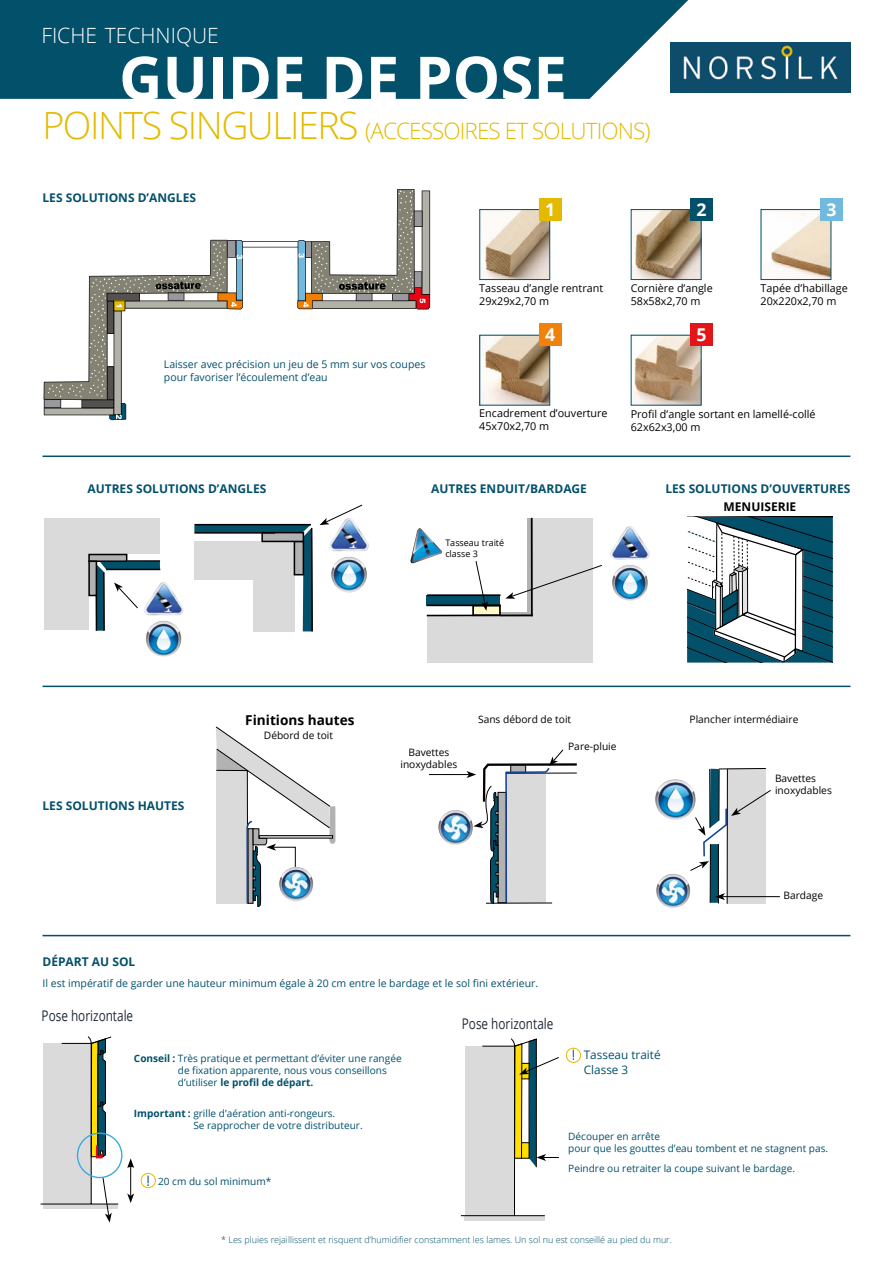
<style>
.page{position:relative;width:893px;height:1263px;background:#fff}
.page>*{position:absolute;margin:0;border:0;box-sizing:border-box;transform-origin:0 0}
.t1{font:700 60px "Open Sans";color:#fff}
.t2{font:300 22.5px "Open Sans";letter-spacing:-.04em;color:#e3ba00}
.t3{font:300 21px "Open Sans";color:#fff}
.t4{font:700 17.7px "Open Sans";color:#fff}
.t5{font:14.7px "Open Sans";color:#202b38;scale:.8 1}
.t6{font:700 13.65px "Open Sans";color:#000}
.t7{font:700 12px "Open Sans";color:#03506b}
.t8{font:700 12px "Open Sans";color:#000}
.t9{font:11.7px/14.1px "Open Sans";color:#03506b}
.t10{font:10.8px/12.9px "Open Sans";color:#000}
.t11{font:10.5px/12.6px "Open Sans";color:#03506b}
.t12{font:10.2px/12.3px "Open Sans";color:#000}
.t13{font:10.05px/12.1px "Open Sans";color:#03506b}
.t14{font:300 9px "Open Sans";color:#03506b}
.t15{font:9px/10.8px "Open Sans";color:#000}
.s1{font-size:37.5px}
.s2{font-weight:700}
.s3{font-family:"Avant Garde Gothic Itc T";font-size:15.6px}
</style>
<div class="page">
<div style="left:0;top:0;width:688px;height:99px;background:#03506b"></div>
<div style="left:141px;top:1173px;width:15px;height:15px;border:1px solid #e3ba00;border-radius:50%"></div>
<div style="left:566px;top:1048px;width:15px;height:14px;border:1px solid #e3ba00;border-radius:50%"></div>
<svg style="left:687px;top:517px;width:146px;height:146px"></svg>
<div style="left:44px;top:518px;width:116px;height:36px;background:#dadada"></div>
<div style="left:44px;top:550px;width:45px;height:80px;background:#dadada"></div>
<svg style="left:88px;top:554px;width:39px;height:7px"></svg>
<div style="left:88px;top:560px;width:9px;height:36px;background:#b3b2b2;border:2px solid #000"></div>
<hr style="left:127px;top:560px;width:33px;height:2px;background:#000">
<img style="left:363px;top:564px;width:4px;height:21px">
<img style="left:146px;top:621px;width:35px;height:36px">
<img style="left:363px;top:535px;width:6px;height:16px">
<img style="left:160px;top:582px;width:24px;height:33px">
<svg style="left:194px;top:504px;width:169px;height:128px"></svg>
<svg style="left:96px;top:561px;width:64px;height:70px"></svg>
<img style="left:410px;top:528px;width:17px;height:36px">
<img style="left:612px;top:565px;width:36px;height:36px">
<img style="left:610px;top:526px;width:40px;height:34px">
<div style="left:427px;top:617px;width:165px;height:45px;background:#dadada"></div>
<svg style="left:427px;top:518px;width:175px;height:98px"></svg>
<svg style="left:216px;top:726px;width:119px;height:181px"></svg>
<img style="left:279px;top:867px;width:34px;height:34px">
<img style="left:655px;top:779px;width:34px;height:41px">
<img style="left:656px;top:874px;width:33px;height:34px">
<hr style="left:723px;top:896px;width:57px;height:1px;background:#000">
<svg style="left:689px;top:768px;width:83px;height:136px"></svg>
<img style="left:438px;top:810px;width:29px;height:35px">
<hr style="left:429px;top:774px;width:40px;height:1px;background:#000">
<svg style="left:467px;top:749px;width:110px;height:155px"></svg>
<img style="left:671px;top:43px;width:179px;height:50px">
<hr style="left:43px;top:455px;width:807px;height:2px;background:#03506b">
<hr style="left:43px;top:686px;width:807px;height:1px;background:#03506b">
<hr style="left:43px;top:935px;width:807px;height:1px;background:#03506b">
<svg style="left:41px;top:1036px;width:78px;height:186px"></svg>
<hr style="left:130px;top:1165px;width:1px;height:31px;background:#000">
<svg style="left:127px;top:1158px;width:7px;height:10px"></svg>
<svg style="left:127px;top:1193px;width:7px;height:10px"></svg>
<svg style="left:465px;top:1216px;width:80px;height:4px"></svg>
<svg style="left:461px;top:1038px;width:98px;height:178px"></svg>
<img style="left:481px;top:337px;width:67px;height:67px">
<div style="left:479px;top:335px;width:71px;height:71px;border:1px solid #03506b"></div>
<div style="left:539px;top:323px;width:22px;height:23px;background:#f0810b"></div>
<img style="left:633px;top:337px;width:67px;height:67px">
<div style="left:690px;top:323px;width:23px;height:23px;background:#e41519"></div>
<img style="left:481px;top:211px;width:67px;height:67px">
<div style="left:479px;top:209px;width:71px;height:71px;border:1px solid #03506b"></div>
<div style="left:539px;top:198px;width:22px;height:22px;background:#e3ba00"></div>
<img style="left:633px;top:211px;width:67px;height:67px">
<div style="left:631px;top:209px;width:71px;height:71px;border:1px solid #03506b"></div>
<div style="left:690px;top:198px;width:23px;height:22px;background:#03506b"></div>
<img style="left:771px;top:212px;width:58px;height:66px">
<div style="left:760px;top:209px;width:71px;height:71px;border:1px solid #03506b"></div>
<div style="left:820px;top:198px;width:23px;height:22px;background:#71bade"></div>
<svg style="left:44px;top:189px;width:386px;height:231px"></svg>
<h3 class="t3" style="left:41px;top:21px;width:179px">FICHE TECHNIQUE</h3>
<h1 class="t1" style="left:119px;top:36px;width:449px">GUIDE DE POSE</h1>
<h2 class="t2" style="left:43px;top:116px;width:610px"><span class="s1">POINTS SINGULIERS</span> (ACCESSOIRES ET SOLUTIONS)</h2>
<p class="t7" style="left:43px;top:189px;width:155px">LES SOLUTIONS D’ANGLES</p>
<p class="t11" style="left:164px;top:358px;width:263px">Laisser avec précision un jeu de 5 mm sur vos coupes pour favoriser l’écoulement d’eau</p>
<h3 class="t4" style="left:545px;top:197px;width:12px">1</h3>
<h3 class="t4" style="left:697px;top:197px;width:12px">2</h3>
<h3 class="t4" style="left:826px;top:197px;width:12px">3</h3>
<p class="t10" style="left:479px;top:281px;width:125px">Tasseau d’angle rentrant<br>29x29x2,70 m</p>
<p class="t10" style="left:631px;top:281px;width:84px">Cornière d’angle<br>58x58x2,70 m</p>
<h3 class="t4" style="left:545px;top:322px;width:12px">4</h3>
<h3 class="t4" style="left:697px;top:322px;width:12px">5</h3>
<p class="t10" style="left:760px;top:281px;width:89px">Tapée d’habillage<br>20x220x2,70 m</p>
<p class="t10" style="left:479px;top:406px;width:130px">Encadrement d’ouverture<br>45x70x2,70 m</p>
<p class="t10" style="left:631px;top:407px;width:187px">Profil d’angle sortant en lamellé-collé<br>62x62x3,00 m</p>
<p class="t7" style="left:87px;top:481px;width:180px">AUTRES SOLUTIONS D’ANGLES</p>
<p class="t7" style="left:431px;top:481px;width:157px">AUTRES ENDUIT/BARDAGE</p>
<p class="t15" style="left:445px;top:537px;width:60px">Tasseau traité classe 3</p>
<p class="t7" style="left:665px;top:481px;width:187px">LES SOLUTIONS D’OUVERTURES</p>
<p class="t8" style="left:724px;top:498px;width:74px">MENUISERIE</p>
<p class="t7" style="left:43px;top:798px;width:144px">LES SOLUTIONS HAUTES</p>
<p class="t7" style="left:43px;top:953px;width:94px">DÉPART AU SOL</p>
<h3 class="t6" style="left:245px;top:711px;width:111px">Finitions hautes</h3>
<p class="t12" style="left:264px;top:729px;width:71px">Débord de toit</p>
<p class="t12" style="left:400px;top:746px;width:58px;text-align:center">Bavettes inoxydables</p>
<p class="t12" style="left:478px;top:713px;width:95px">Sans débord de toit</p>
<p class="t12" style="left:689px;top:713px;width:110px">Plancher intermédiaire</p>
<p class="t12" style="left:568px;top:739px;width:50px">Pare-pluie</p>
<p class="t12" style="left:775px;top:772px;width:58px">Bavettes inoxydables</p>
<p class="t12" style="left:783px;top:889px;width:41px">Bardage</p>
<p class="t11" style="left:43px;top:977px;width:497px">Il est impératif de garder une hauteur minimum égale à 20 cm entre le bardage et le sol fini extérieur.</p>
<h3 class="t5" style="left:42px;top:1006px;width:116px">Pose horizontale</h3>
<p class="t13" style="left:178px;top:1052px;width:225px;text-indent:-44px"><span class="s2">Conseil :</span> Très pratique et permettant d’éviter une rangée de fixation apparente, nous vous conseillons d’utiliser <span class="s2">le profil de départ.</span></p>
<p class="t13" style="left:193px;top:1107px;width:171px;text-indent:-59px"><span class="s2">Important :</span> grille d’aération anti-rongeurs.<br>Se rapprocher de votre distributeur.</p>
<p class="t13" style="left:147px;top:1174px;width:126px"><span class="s3">!</span> 20 cm du sol minimum*</p>
<h3 class="t5" style="left:462px;top:1014px;width:116px">Pose horizontale</h3>
<p class="t9" style="left:584px;top:1048px;width:78px;text-indent:-12px"><span class="s3">!</span> Tasseau traité<br>Classe 3</p>
<p class="t13" style="left:568px;top:1130px;width:261px">Découper en arrête<br>pour que les gouttes d’eau tombent et ne stagnent pas.</p>
<p class="t13" style="left:568px;top:1162px;width:228px">Peindre ou retraiter la coupe suivant le bardage.</p>
<p class="t14" style="left:221px;top:1233px;width:452px">* Les pluies rejaillissent et risquent d’humidifier constamment les lames. Un sol nu est conseillé au pied du mur.</p>
</div>
